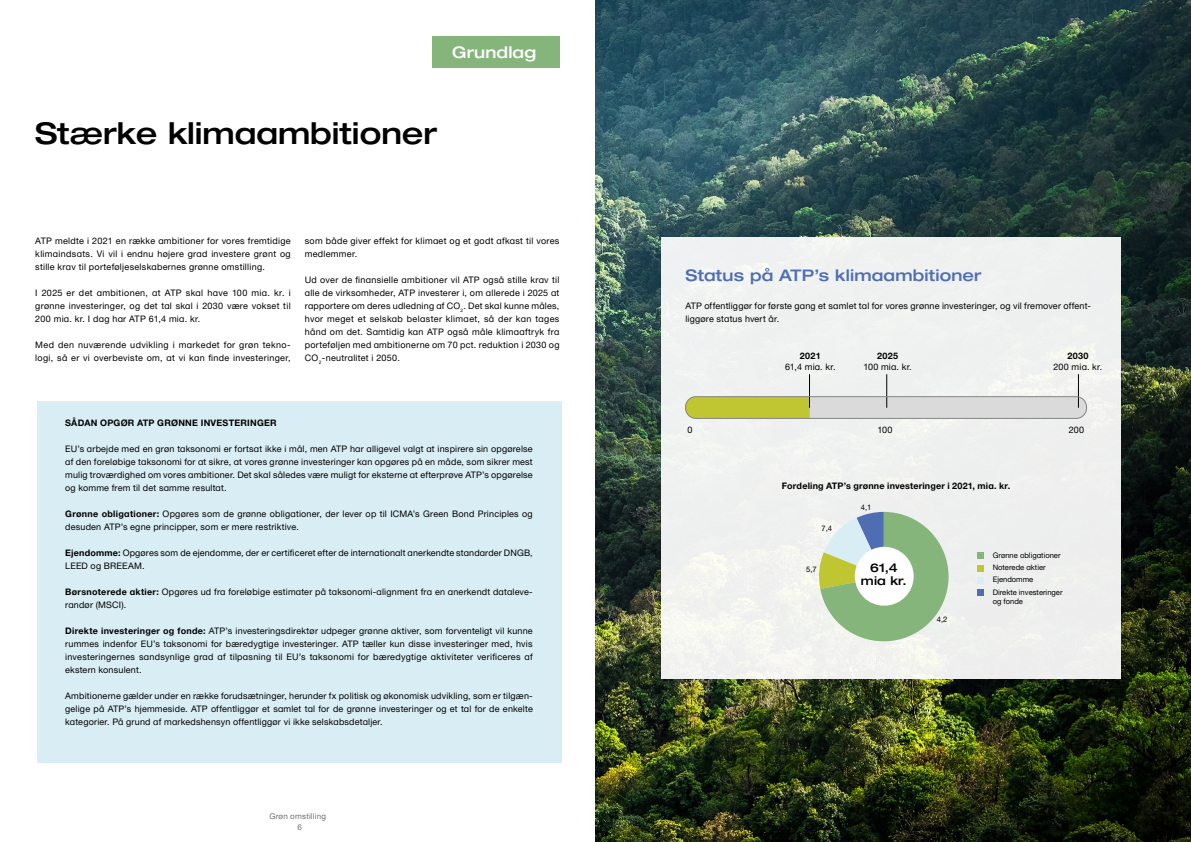
<style>
.page{position:relative;width:1191px;height:842px;background:#fff}
.page>*{position:absolute;margin:0;border:0;box-sizing:border-box;transform-origin:0 0}
.Kapiteloverskrift_H2{font:500 30px "Helvetica Neue ATP Head";color:#000}
.t1{font:500 16px "Helvetica Neue ATP Head";letter-spacing:.01em;color:#4e6db3}
.Tag{font:500 16px "Helvetica Neue ATP Head";letter-spacing:.01em;color:#fff}
.t2{font:500 12px/13px "Helvetica Neue ATP Head";letter-spacing:.015em;color:#000;text-align:center}
.Bokstekst{font:9px/13px "Helvetica Neue ATP Body";letter-spacing:.02em;color:#000;text-align:justify}
.Brødtekst{font:9px/13px "Helvetica Neue ATP Body";letter-spacing:.03em;color:#000;text-align:justify}
.Box_overskrift{font:700 9px "Helvetica Neue ATP Body";letter-spacing:.025em;color:#000}
.t3{font:8px "Helvetica Neue ATP Body";letter-spacing:.025em;color:#706f6f}
.t4{font:7.6px/12.2px "Helvetica Neue ATP Body";color:#000}
.s1{font-weight:700}
</style>
<div class="page">
<div style="left:432px;top:36px;width:127px;height:31px;background:#85b57b"></div>
<div style="left:37px;top:401px;width:524px;height:362px;background:#d9eef4"></div>
<img style="left:595px;top:0;width:596px;height:842px">
<div style="left:661px;top:237px;width:459px;height:441px;background:#eff0f0"></div>
<div style="left:685px;top:397px;width:401px;height:21px;background:#dadada;border-radius:10px"></div>
<div style="left:687px;top:398px;width:122px;height:19px;background:#c0c632"></div>
<hr style="left:809px;top:374px;width:1px;height:34px;background:#000">
<hr style="left:886px;top:374px;width:1px;height:34px;background:#000">
<hr style="left:1078px;top:374px;width:1px;height:34px;background:#000">
<div style="left:685px;top:396px;width:401px;height:23px;border:1px solid #858584;border-radius:10px"></div>
<svg style="left:817px;top:512px;width:131px;height:129px"></svg>
<div style="left:977px;top:553px;width:7px;height:6px;background:#85b57b"></div>
<div style="left:977px;top:577px;width:7px;height:6px;background:#d9eef4"></div>
<div style="left:977px;top:565px;width:7px;height:6px;background:#c0c632"></div>
<div style="left:977px;top:589px;width:7px;height:6px;background:#4e6db3"></div>
<div style="left:854px;top:547px;width:59px;height:59px;background:#fff;border-radius:50%"></div>
<h2 class="Tag" style="left:452px;top:42px;width:86px">Grundlag</h2>
<h2 class="Kapiteloverskrift_H2" style="left:35px;top:115px;width:404px">Stærke klimaambitioner</h2>
<p class="Brødtekst" style="left:35px;top:234px;width:257px">ATP meldte i 2021 en række ambitioner for vores fremtidige klimaindsats. Vi vil i endnu højere grad investere grønt og stille krav til porteføljeselskabernes grønne omstilling.</p>
<p class="Brødtekst" style="left:35px;top:286px;width:257px">I 2025 er det ambitionen, at ATP skal have 100 mia. kr. i grønne investeringer, og det tal skal i 2030 være vokset til 200 mia. kr. I dag har ATP 61,4 mia. kr.</p>
<p class="Brødtekst" style="left:35px;top:338px;width:257px">Med den nuværende udvikling i markedet for grøn tekno&shy;logi, så er vi overbeviste om, at vi kan finde investeringer,</p>
<p class="Brødtekst" style="left:305px;top:234px;width:256px">som både giver effekt for klimaet og et godt afkast til vores medlemmer.</p>
<p class="Brødtekst" style="left:305px;top:273px;width:256px">Ud over de finansielle ambitioner vil ATP også stille krav til alle de virksomheder, ATP investerer i, om allerede i 2025 at rapportere om deres udledning af CO<sub>2</sub>. Det skal kunne måles, hvor meget et selskab belaster klimaet, så der kan tages hånd om det. Samtidig kan ATP også måle klimaaftryk fra porteføljen med ambitionerne om 70 pct. reduktion i 2030 og CO<sub>2</sub>-neutralitet i 2050.</p>
<h3 class="Box_overskrift" style="left:65px;top:417px;width:213px">SÅDAN OPGØR ATP GRØNNE INVESTERINGER</h3>
<p class="Bokstekst" style="left:65px;top:442px;width:469px">EU’s arbejde med en grøn taksonomi er fortsat ikke i mål, men ATP har alligevel valgt at inspirere sin opgørelse af den foreløbige taksonomi for at sikre, at vores grønne investeringer kan opgøres på en måde, som sikrer mest mulig troværdighed om vores ambitioner. Det skal således være muligt for eksterne at efterprøve ATP’s opgørelse og komme frem til det samme resultat.</p>
<p class="Bokstekst" style="left:65px;top:507px;width:469px"><span class="s1">Grønne obligationer:</span> Opgøres som de grønne obligationer, der lever op til ICMA’s Green Bond Principles og desuden ATP’s egne principper, som er mere restriktive.</p>
<p class="Bokstekst" style="left:65px;top:546px;width:469px"><span class="s1">Ejendomme:</span> Opgøres som de ejendomme, der er certificeret efter de internationalt anerkendte standarder DNGB,<br>LEED og BREEAM.</p>
<p class="Bokstekst" style="left:65px;top:585px;width:469px"><span class="s1">Børsnoterede aktier:</span> Opgøres ud fra foreløbige estimater på taksonomi-alignment fra en anerkendt dataleve&shy;randør (MSCI).</p>
<p class="Bokstekst" style="left:65px;top:624px;width:469px"><span class="s1">Direkte investeringer og fonde:</span> ATP’s investeringsdirektør udpeger grønne aktiver, som forventeligt vil kunne rummes indenfor EU’s taksonomi for bæredygtige investeringer. ATP tæller kun disse investeringer med, hvis investeringernes sandsynlige grad af tilpasning til EU’s taksonomi for bæredygtige aktiviteter verificeres af ekstern konsulent.</p>
<p class="Bokstekst" style="left:65px;top:689px;width:469px">Ambitionerne gælder under en række forudsætninger, herunder fx politisk og økonomisk udvikling, som er tilgæn&shy;gelige på ATP’s hjemmeside. ATP offentliggør et samlet tal for de grønne investeringer og et tal for de enkelte kategorier. På grund af markedshensyn offentliggør vi ikke selskabsdetaljer.</p>
<p class="t3" style="left:269px;top:811px;width:58px">Grøn omstilling</p>
<p class="t3" style="left:297px;top:822px;width:6px">6</p>
<h2 class="t1" style="left:685px;top:265px;width:298px">Status på ATP’s klimaambitioner</h2>
<p class="Brødtekst" style="left:685px;top:299px;width:407px">ATP offentliggør for første gang et samlet tal for vores grønne investeringer, og vil fremover offent&shy;liggøre status hvert år.</p>
<p class="Brødtekst" style="left:687px;top:423px;width:7px">0</p>
<p class="Box_overskrift" style="left:800px;top:351px;width:22px">2021</p>
<p class="Brødtekst" style="left:785px;top:360px;width:52px">61,4 mia. kr.</p>
<p class="Box_overskrift" style="left:877px;top:351px;width:23px">2025</p>
<p class="Brødtekst" style="left:863px;top:360px;width:50px">100 mia. kr.</p>
<p class="Box_overskrift" style="left:1067px;top:351px;width:23px">2030</p>
<p class="Brødtekst" style="left:1053px;top:360px;width:50px">200 mia. kr.</p>
<p class="Brødtekst" style="left:877px;top:423px;width:17px">100</p>
<p class="Brødtekst" style="left:1069px;top:423px;width:17px">200</p>
<p class="Box_overskrift" style="left:782px;top:480px;width:230px">Fordeling ATP’s grønne investeringer i 2021, mia. kr.</p>
<p class="t4" style="left:821px;top:522px;width:12px">7,4</p>
<p class="t4" style="left:806px;top:563px;width:12px">5,7</p>
<p class="t4" style="left:861px;top:501px;width:12px">4,1</p>
<h3 class="t2" style="left:861px;top:561px;width:47px">61,4 mia kr.</h3>
<p class="t4" style="left:937px;top:613px;width:12px">4,2</p>
<p class="t4" style="left:992px;top:549px;width:71px">Grønne obligationer<br>Noterede aktier<br>Ejendomme<br>Direkte investeringer</p>
<p class="t4" style="left:992px;top:595px;width:32px">og fonde</p>
</div>
